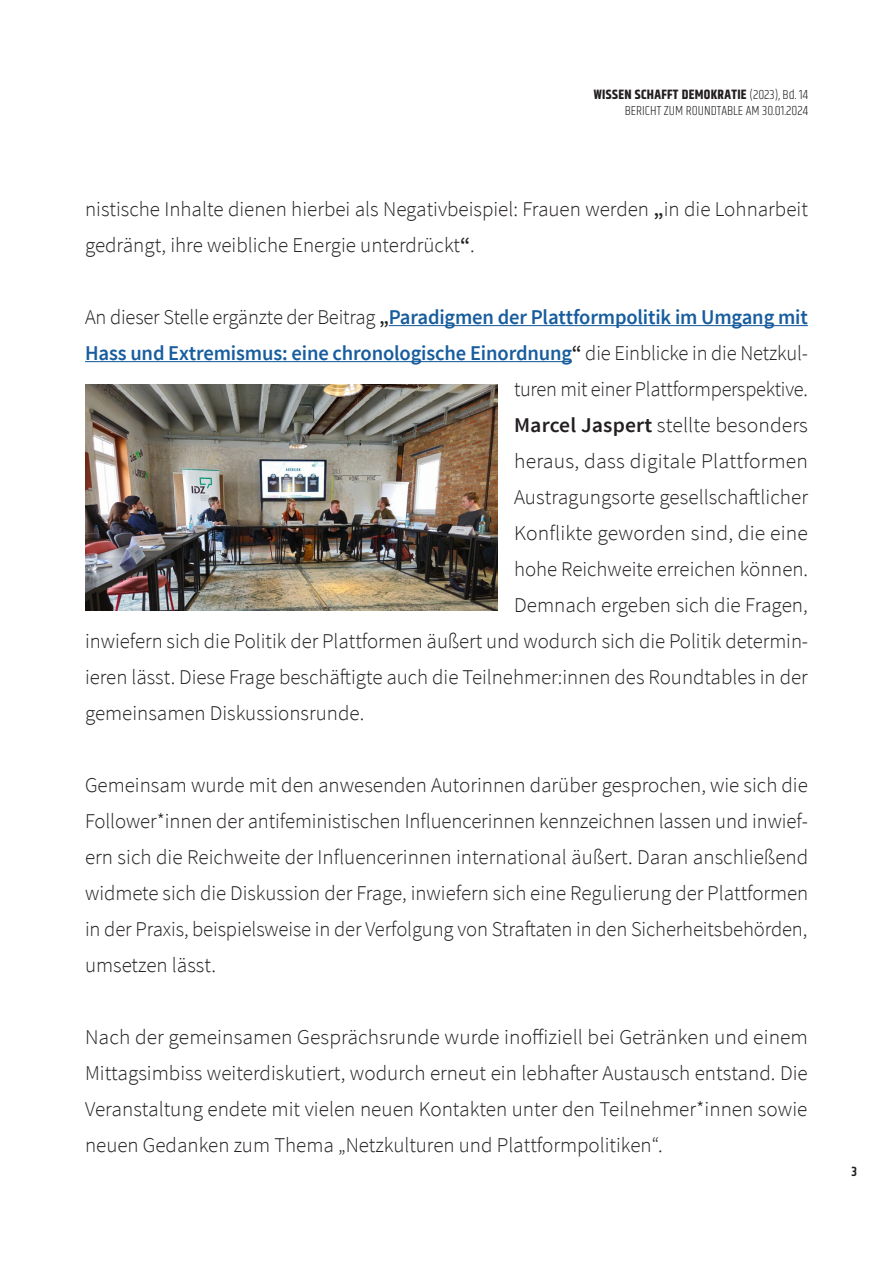
<style>
.page{position:relative;width:893px;height:1263px;background:#fff}
.page>*{position:absolute;margin:0;border:0;box-sizing:border-box;transform-origin:0 0}
.Fliesstext_Vorwort_Schlussformel{font:300 21px/36px "Source Sans Pro";color:#231f20;text-align:justify}
.Fliesstext_Vorwort_Schlussformel-2{font:600 21px "Source Sans Pro";letter-spacing:-.005em;color:#175d9e}
.t1{font:700 13.5px "Khand";letter-spacing:.025em;color:#231f20}
.t2{font:300 13.5px "Khand";color:#231f20}
.Seitenzahl{font:600 13.5px "Khand";color:#231f20}
.s1{font-weight:300}
.s2{font-weight:600}
.s3{font-weight:300;color:#231f20}
.s4{color:#231f20}
</style>
<div class="page">
<hr style="left:389px;top:325px;width:419px;height:1px;background:#175d9e">
<hr style="left:85px;top:361px;width:487px;height:1px;background:#175d9e">
<img style="left:85px;top:385px;width:412px;height:225px">
<p class="t1" style="left:594px;top:85px;width:216px">WISSEN SCHAFFT DEMOKRATIE <span class="s1">(2023), Bd. 14</span></p>
<p class="t2" style="left:625px;top:103px;width:185px">BERICHT ZUM ROUNDTABLE AM 30.01.2024</p>
<p class="Fliesstext_Vorwort_Schlussformel" style="left:85px;top:191px;width:724px">nistische Inhalte dienen hierbei als Negativbeispiel: Frauen werden <span class="s2">„</span>in die Lohnarbeit gedrängt, ihre weibliche Energie unterdrückt<span class="s2">“</span>.</p>
<p class="Fliesstext_Vorwort_Schlussformel-2" style="left:85px;top:304px;width:724px"><span class="s3">An dieser Stelle ergänzte der Beitrag</span> <span class="s4">„</span>Paradigmen der Plattformpolitik im Umgang mit</p>
<p class="Fliesstext_Vorwort_Schlussformel-2" style="left:85px;top:340px;width:724px">Hass und Extremismus: eine chronologische Einordnung<span class="s4">“</span> <span class="s3">die Einblicke in die Netzkul-</span></p>
<p class="Fliesstext_Vorwort_Schlussformel" style="left:514px;top:371px;width:295px">turen mit einer Plattformperspektive.</p>
<p class="Fliesstext_Vorwort_Schlussformel" style="left:514px;top:407px;width:295px"><span class="s2">Marcel Jaspert</span> stellte besonders</p>
<p class="Fliesstext_Vorwort_Schlussformel" style="left:514px;top:443px;width:295px">heraus, dass digitale Plattformen</p>
<p class="Fliesstext_Vorwort_Schlussformel" style="left:514px;top:479px;width:296px">Austragungsorte gesellschaftlicher</p>
<p class="Fliesstext_Vorwort_Schlussformel" style="left:514px;top:515px;width:295px">Konflikte geworden sind, die eine</p>
<p class="Fliesstext_Vorwort_Schlussformel" style="left:514px;top:551px;width:295px">hohe Reichweite erreichen können.</p>
<p class="Fliesstext_Vorwort_Schlussformel" style="left:514px;top:587px;width:295px">Demnach ergeben sich die Fragen,</p>
<p class="Fliesstext_Vorwort_Schlussformel" style="left:85px;top:623px;width:724px">inwiefern sich die Politik der Plattformen äußert und wodurch sich die Politik determin-</p>
<p class="Fliesstext_Vorwort_Schlussformel" style="left:85px;top:659px;width:724px">ieren lässt. Diese Frage beschäftigte auch die Teilnehmer:innen des Roundtables in der</p>
<p class="Fliesstext_Vorwort_Schlussformel" style="left:85px;top:695px;width:281px">gemeinsamen Diskussionsrunde.</p>
<p class="Fliesstext_Vorwort_Schlussformel" style="left:85px;top:767px;width:725px">Gemeinsam wurde mit den anwesenden Autorinnen darüber gesprochen, wie sich die Follower*innen der antifeministischen Influencerinnen kennzeichnen lassen und inwief&shy;ern sich die Reichweite der Influencerinnen international äußert. Daran anschließend widmete sich die Diskussion der Frage, inwiefern sich eine Regulierung der Plattformen in der Praxis, beispielsweise in der Verfolgung von Straftaten in den Sicherheitsbehörden, umsetzen lässt.</p>
<p class="Fliesstext_Vorwort_Schlussformel" style="left:85px;top:1019px;width:724px">Nach der gemeinsamen Gesprächsrunde wurde inoffiziell bei Getränken und einem Mittagsimbiss weiterdiskutiert, wodurch erneut ein lebhafter Austausch entstand. Die Veranstaltung endete mit vielen neuen Kontakten unter den Teilnehmer*innen sowie neuen Gedanken zum Thema „Netzkulturen und Plattformpolitiken“.</p>
<p class="Seitenzahl" style="left:852px;top:1162px;width:7px">3</p>
</div>
